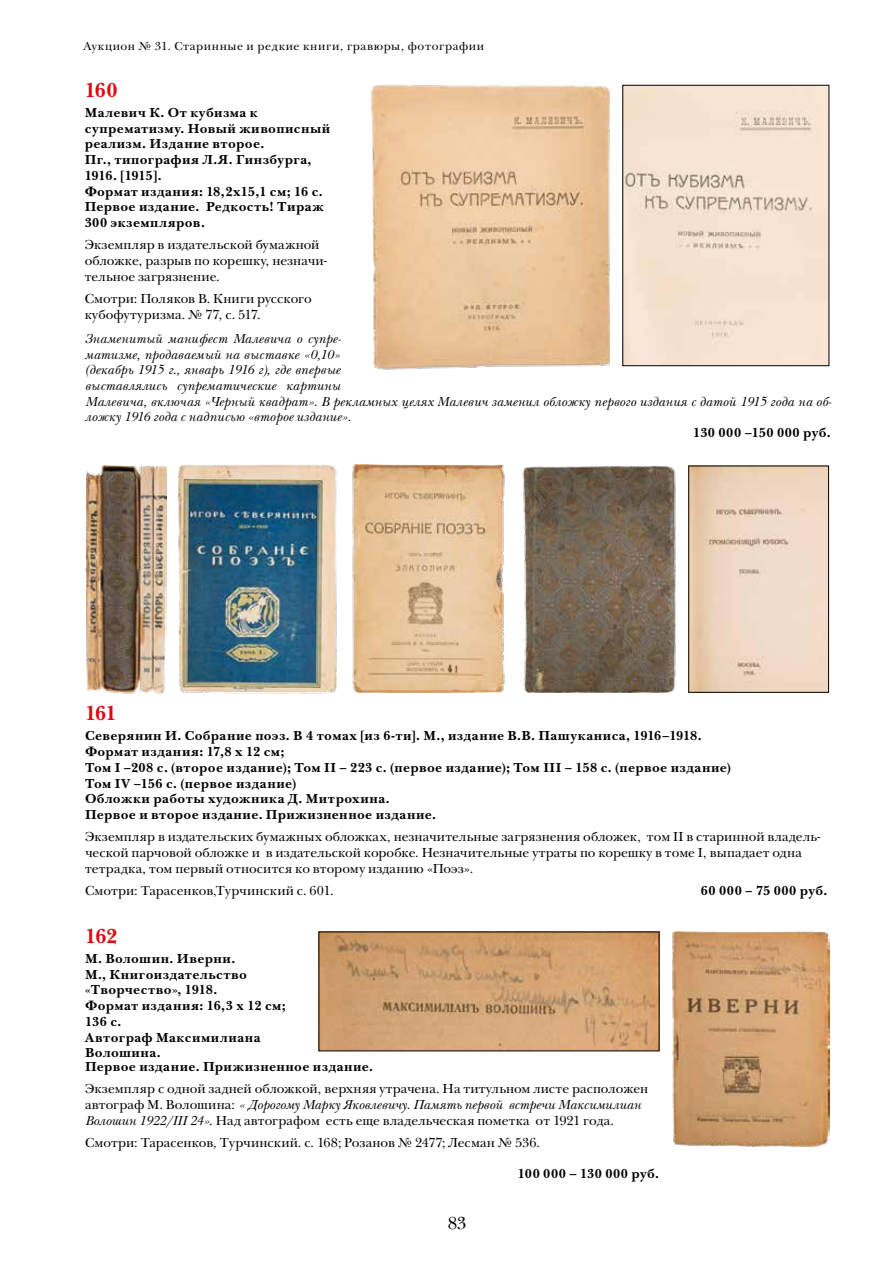
<style>
.page{position:relative;width:893px;height:1263px;background:#fff}
.page>*{position:absolute;margin:0;border:0;box-sizing:border-box;transform-origin:0 0}
.t1{font:700 21px "New Baskerville C";letter-spacing:-.045em;color:#e30613}
.t2{font:18px "New Baskerville C";color:#000}
.t3{font:13.5px/15.8px "New Baskerville C";letter-spacing:.005em;color:#000}
.t4{font:700 13.5px/15.8px "New Baskerville C";letter-spacing:.025em;color:#000}
.t5{font:italic 13.5px/15.8px "New Baskerville C";letter-spacing:.02em;color:#000;text-align:justify}
.t6{font:12px "New Baskerville C";letter-spacing:.05em;color:#000}
.s1{font-style:italic}
</style>
<div class="page">
<img style="left:372px;top:84px;width:238px;height:286px">
<img style="left:625px;top:87px;width:202px;height:277px">
<img style="left:85px;top:465px;width:81px;height:229px">
<img style="left:178px;top:465px;width:159px;height:229px">
<img style="left:352px;top:465px;width:154px;height:227px">
<img style="left:522px;top:465px;width:154px;height:227px">
<img style="left:690px;top:468px;width:137px;height:222px">
<div style="left:688px;top:466px;width:141px;height:226px;border:1px solid #000"></div>
<img style="left:672px;top:932px;width:157px;height:215px">
<img style="left:321px;top:934px;width:336px;height:115px">
<p class="t6" style="left:84px;top:39px;width:402px">Аукцион № 31. Старинные и редкие книги, гравюры, фотографии</p>
<h1 class="t1" style="left:85px;top:78px;width:34px">160</h1>
<p class="t4" style="left:85px;top:105px;width:247px">Малевич К. От кубизма к супрематизму. Новый живописный реализм. Издание второе.<br>Пг., типография Л.Я. Гинзбурга,<br>1916. [1915].<br>Формат издания: 18,2х15,1 см; 16 с.<br>Первое издание. Редкость! Тираж<br>300 экземпляров.</p>
<p class="t3" style="left:85px;top:237px;width:244px">Экземпляр в издательской бумажной обложке, разрыв по корешку, незначи&shy;тельное загрязнение.</p>
<p class="t3" style="left:85px;top:291px;width:229px">Смотри: Поляков В. Книги русского кубофутуризма. № 77, с. 517.</p>
<p class="t5" style="left:85px;top:331px;width:258px">Знаменитый манифест Малевича о супре&shy;матизме, продаваемый на выставке «0,10» (декабрь 1915 г., январь 1916 г), где впервые выставлялись супрематические картины</p>
<p class="t5" style="left:85px;top:394px;width:748px">Малевича, включая «Черный квадрат». В рекламных целях Малевич заменил обложку первого издания с датой 1915 года на об&shy;ложку 1916 года с надписью «второе издание».</p>
<p class="t4" style="left:693px;top:425px;width:139px">130 000 –150 000 руб.</p>
<h1 class="t1" style="left:85px;top:701px;width:33px">161</h1>
<p class="t4" style="left:85px;top:728px;width:648px">Северянин И. Собрание поэз. В 4 томах [из 6-ти]. М., издание В.В. Пашуканиса, 1916–1918.<br>Формат издания: 17,8 х 12 см;<br>Том I –208 с. (второе издание); Том II – 223 с. (первое издание); Том III – 158 с. (первое издание)<br>Том IV –156 с. (первое издание)<br>Обложки работы художника Д. Митрохина.<br>Первое и второе издание. Прижизненное издание.</p>
<p class="t3" style="left:85px;top:829px;width:737px">Экземпляр в издательских бумажных обложках, незначительные загрязнения обложек, том II в старинной владель&shy;ческой парчовой обложке и в издательской коробке. Незначительные утраты по корешку в томе I, выпадает одна тетрадка, том первый относится ко второму изданию «Поэз».</p>
<p class="t3" style="left:85px;top:883px;width:250px">Смотри: Тарасенков,Турчинский с. 601.</p>
<p class="t4" style="left:701px;top:883px;width:128px">60 000 – 75 000 руб.</p>
<h1 class="t1" style="left:85px;top:924px;width:34px">162</h1>
<p class="t4" style="left:85px;top:951px;width:202px">М. Волошин. Иверни.<br>М., Книгоиздательство «Творчество», 1918.<br>Формат издания: 16,3 х 12 см;<br>136 с.<br>Автограф Максимилиана<br>Волошина.</p>
<p class="t4" style="left:85px;top:1059px;width:290px">Первое издание. Прижизненное издание.</p>
<p class="t3" style="left:85px;top:1081px;width:565px">Экземпляр с одной задней обложкой, верхняя утрачена. На титульном листе расположен автограф М. Волошина: <span class="s1">« Дорогому Марку Яковлевичу. Память первой встречи Максимилиан<br>Волошин 1922/III 24»</span>. Над автографом есть еще владельческая пометка от 1921 года.</p>
<p class="t3" style="left:85px;top:1135px;width:456px">Смотри: Тарасенков, Турчинский. с. 168; Розанов № 2477; Лесман № 536.</p>
<p class="t4" style="left:518px;top:1166px;width:143px">100 000 – 130 000 руб.</p>
<h2 class="t2" style="left:448px;top:1212px;width:20px">83</h2>
</div>
